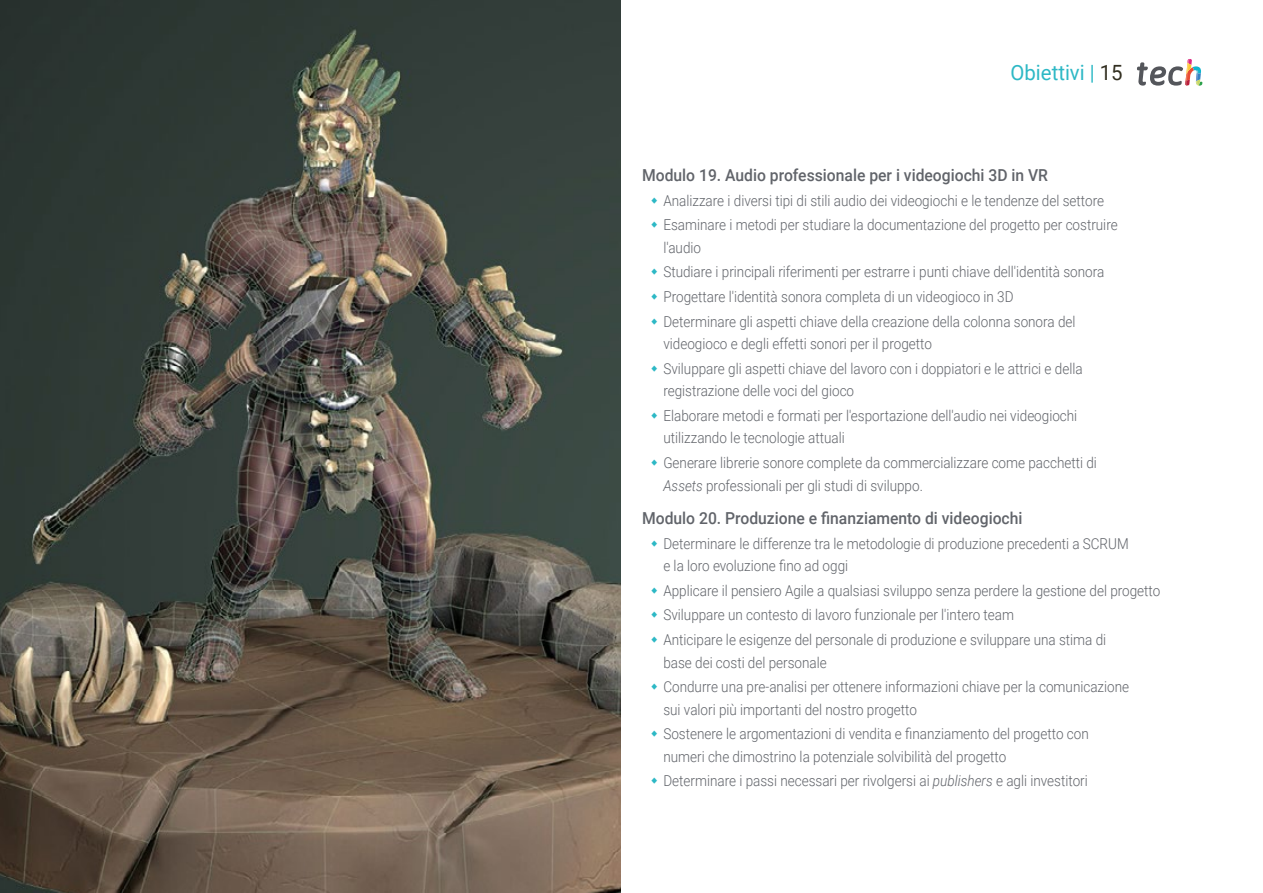
<style>
.page{position:relative;width:1263px;height:893px;background:#fff}
.page>*{position:absolute;margin:0;border:0;box-sizing:border-box;transform-origin:0 0}
.t1{font:21px "Roboto";color:#2db8c5}
.t2{font:500 16.5px "Roboto";color:#61646a;scale:.95 1}
.t3{font:300 15px/24.6px "Roboto";color:#61646a;scale:.9 1}
.s1{color:#312e20}
.s2{font-style:italic}
</style>
<div class="page">
<svg style="left:1137px;top:59px;width:65px;height:27px"></svg>
<img style="left:0;top:0;width:621px;height:893px">
<h1 class="t1" style="left:1010px;top:57px;width:114px">Obiettivi | <span class="s1">15</span></h1>
<p class="t2" style="left:642px;top:164px;width:429px">Modulo 19. Audio professionale per i videogiochi 3D in VR</p>
<p class="t3" style="left:663px;top:187px;width:506px">Analizzare i diversi tipi di stili audio dei videogiochi e le tendenze del settore<br>Esaminare i metodi per studiare la documentazione del progetto per costruire</p>
<p class="t3" style="left:663px;top:235px;width:491px">l'audio<br>Studiare i principali riferimenti per estrarre i punti chiave dell'identità sonora Progettare l'identità sonora completa di un videogioco in 3D<br>Determinare gli aspetti chiave della creazione della colonna sonora del</p>
<p class="t3" style="left:663px;top:331px;width:467px">videogioco e degli effetti sonori per il progetto<br>Sviluppare gli aspetti chiave del lavoro con i doppiatori e le attrici e della</p>
<p class="t3" style="left:663px;top:378px;width:461px">registrazione delle voci del gioco<br>Elaborare metodi e formati per l'esportazione dell'audio nei videogiochi</p>
<p class="t3" style="left:663px;top:425px;width:483px">utilizzando le tecnologie attuali<br>Generare librerie sonore complete da commercializzare come pacchetti di</p>
<p class="t3" style="left:663px;top:472px;width:290px"><span class="s2">Assets</span> professionali per gli studi di sviluppo.</p>
<p class="t2" style="left:642px;top:507px;width:402px">Modulo 20. Produzione e finanziamento di videogiochi</p>
<p class="t3" style="left:663px;top:531px;width:519px;line-height:22.5px">Determinare le differenze tra le metodologie di produzione precedenti a SCRUM e la loro evoluzione fino ad oggi</p>
<p class="t3" style="left:663px;top:578px;width:554px">Applicare il pensiero Agile a qualsiasi sviluppo senza perdere la gestione del progetto<br>Sviluppare un contesto di lavoro funzionale per l'intero team<br>Anticipare le esigenze del personale di produzione e sviluppare una stima di</p>
<p class="t3" style="left:663px;top:649px;width:519px">base dei costi del personale<br>Condurre una pre-analisi per ottenere informazioni chiave per la comunicazione</p>
<p class="t3" style="left:663px;top:696px;width:474px">sui valori più importanti del nostro progetto<br>Sostenere le argomentazioni di vendita e finanziamento del progetto con</p>
<p class="t3" style="left:663px;top:744px;width:473px">numeri che dimostrino la potenziale solvibilità del progetto<br>Determinare i passi necessari per rivolgersi ai <span class="s2">publishers</span> e agli investitori</p>
</div>
